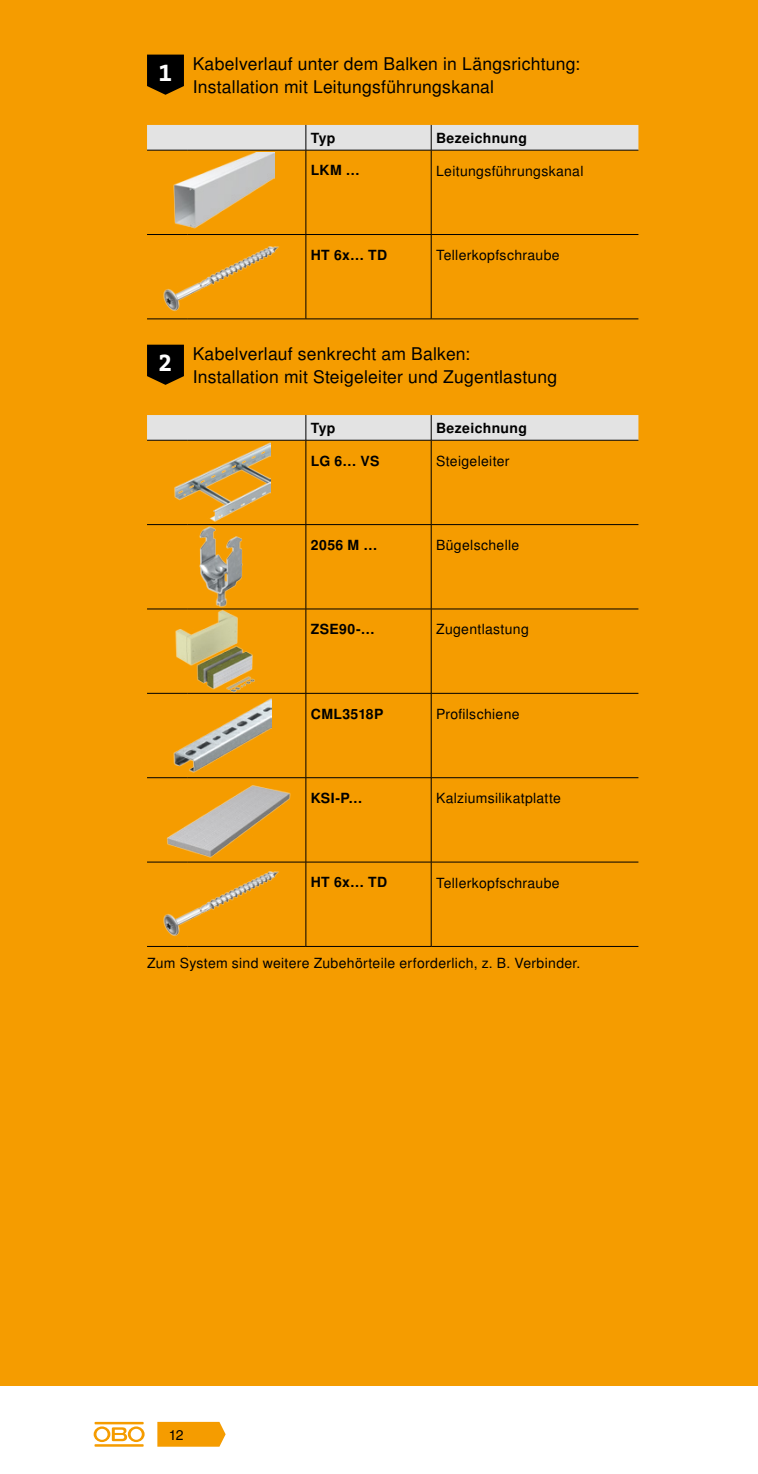
<style>
.page{position:relative;width:758px;height:1474px;background:#fff}
.page>*{position:absolute;margin:0;border:0;box-sizing:border-box;transform-origin:0 0}
.t1{font:17.5px/22.8px "Nimbus San LOT";letter-spacing:.015em;color:#000}
.t2{font:14px "Nimbus San LOT";letter-spacing:.025em;color:#000}
.t3{font:700 14px "Nimbus San LOT";letter-spacing:.025em;color:#000}
.s1{font-family:"The Serif B W7";font-weight:700;font-size:25.03px;color:#fff}
</style>
<div class="page">
<div style="left:0;top:0;width:758px;height:1385px;background:#f59c00"></div>
<div style="left:147px;top:125px;width:491px;height:25px;background:#e3e3e3"></div>
<hr style="left:147px;top:150px;width:41px;height:1px;background:#000">
<hr style="left:188px;top:150px;width:118px;height:1px;background:#000">
<hr style="left:306px;top:150px;width:125px;height:1px;background:#000">
<hr style="left:305px;top:150px;width:1px;height:84px;background:#000">
<hr style="left:431px;top:150px;width:207px;height:1px;background:#000">
<hr style="left:431px;top:150px;width:1px;height:84px;background:#000">
<hr style="left:147px;top:234px;width:41px;height:1px;background:#000">
<hr style="left:188px;top:234px;width:118px;height:1px;background:#000">
<hr style="left:306px;top:234px;width:125px;height:1px;background:#000">
<hr style="left:305px;top:235px;width:1px;height:84px;background:#000">
<hr style="left:431px;top:234px;width:207px;height:1px;background:#000">
<hr style="left:431px;top:235px;width:1px;height:84px;background:#000">
<hr style="left:147px;top:318px;width:41px;height:1px;background:#000">
<hr style="left:188px;top:318px;width:118px;height:1px;background:#000">
<hr style="left:306px;top:318px;width:125px;height:1px;background:#000">
<hr style="left:431px;top:318px;width:207px;height:1px;background:#000">
<svg style="left:147px;top:55px;width:37px;height:40px"></svg>
<div style="left:147px;top:415px;width:491px;height:25px;background:#e3e3e3"></div>
<hr style="left:147px;top:440px;width:41px;height:1px;background:#000">
<hr style="left:188px;top:440px;width:118px;height:1px;background:#000">
<hr style="left:306px;top:440px;width:125px;height:1px;background:#000">
<hr style="left:305px;top:440px;width:1px;height:84px;background:#000">
<hr style="left:431px;top:440px;width:207px;height:1px;background:#000">
<hr style="left:431px;top:440px;width:1px;height:84px;background:#000">
<hr style="left:147px;top:524px;width:41px;height:1px;background:#000">
<hr style="left:188px;top:524px;width:118px;height:1px;background:#000">
<hr style="left:306px;top:524px;width:125px;height:1px;background:#000">
<hr style="left:305px;top:525px;width:1px;height:83px;background:#000">
<hr style="left:431px;top:524px;width:207px;height:1px;background:#000">
<hr style="left:431px;top:525px;width:1px;height:83px;background:#000">
<hr style="left:147px;top:608px;width:41px;height:1px;background:#000">
<hr style="left:188px;top:608px;width:118px;height:1px;background:#000">
<hr style="left:306px;top:608px;width:125px;height:1px;background:#000">
<hr style="left:305px;top:609px;width:1px;height:84px;background:#000">
<hr style="left:431px;top:608px;width:207px;height:1px;background:#000">
<hr style="left:431px;top:609px;width:1px;height:84px;background:#000">
<hr style="left:147px;top:693px;width:41px;height:1px;background:#000">
<hr style="left:188px;top:693px;width:118px;height:1px;background:#000">
<hr style="left:306px;top:693px;width:125px;height:1px;background:#000">
<hr style="left:305px;top:693px;width:1px;height:84px;background:#000">
<hr style="left:431px;top:693px;width:207px;height:1px;background:#000">
<hr style="left:431px;top:693px;width:1px;height:84px;background:#000">
<hr style="left:147px;top:777px;width:41px;height:1px;background:#000">
<hr style="left:188px;top:777px;width:118px;height:1px;background:#000">
<hr style="left:306px;top:777px;width:125px;height:1px;background:#000">
<hr style="left:305px;top:778px;width:1px;height:83px;background:#000">
<hr style="left:431px;top:777px;width:207px;height:1px;background:#000">
<hr style="left:431px;top:778px;width:1px;height:83px;background:#000">
<hr style="left:147px;top:861px;width:41px;height:1px;background:#000">
<hr style="left:188px;top:861px;width:118px;height:1px;background:#000">
<hr style="left:306px;top:861px;width:125px;height:1px;background:#000">
<hr style="left:305px;top:862px;width:1px;height:84px;background:#000">
<hr style="left:431px;top:861px;width:207px;height:1px;background:#000">
<hr style="left:431px;top:862px;width:1px;height:84px;background:#000">
<hr style="left:147px;top:946px;width:41px;height:1px;background:#000">
<hr style="left:188px;top:946px;width:118px;height:1px;background:#000">
<hr style="left:306px;top:946px;width:125px;height:1px;background:#000">
<hr style="left:431px;top:946px;width:207px;height:1px;background:#000">
<svg style="left:147px;top:345px;width:37px;height:40px"></svg>
<img style="left:163px;top:246px;width:116px;height:65px">
<img style="left:163px;top:871px;width:116px;height:65px">
<img style="left:194px;top:524px;width:54px;height:83px">
<img style="left:171px;top:692px;width:100px;height:81px">
<img style="left:174px;top:442px;width:96px;height:80px">
<img style="left:173px;top:152px;width:101px;height:77px">
<img style="left:163px;top:785px;width:131px;height:77px">
<img style="left:172px;top:608px;width:86px;height:89px">
<svg style="left:157px;top:1421px;width:68px;height:25px;background:#f5a313"></svg>
<hr style="left:94px;top:1444px;width:50px;height:2px;background:#f59c00">
<svg style="left:94px;top:1426px;width:51px;height:15px"></svg>
<hr style="left:95px;top:1421px;width:49px;height:3px;background:#f59c00">
<p class="t1" style="left:193px;top:53px;width:389px;text-indent:-34px"><span class="s1">1</span> Kabelverlauf unter dem Balken in Längsrichtung:<br>Installation mit Leitungsführungskanal</p>
<p class="t3" style="left:311px;top:129px;width:26px">Typ</p>
<p class="t3" style="left:436px;top:129px;width:92px">Bezeichnung</p>
<p class="t3" style="left:311px;top:162px;width:51px">LKM …</p>
<p class="t2" style="left:436px;top:162px;width:149px">Leitungsführungskanal</p>
<p class="t3" style="left:311px;top:246px;width:78px">HT 6x… TD</p>
<p class="t2" style="left:436px;top:247px;width:125px">Tellerkopfschraube</p>
<p class="t1" style="left:193px;top:343px;width:366px;text-indent:-34px"><span class="s1">2</span> Kabelverlauf senkrecht am Balken:<br>Installation mit Steigeleiter und Zugentlastung</p>
<p class="t3" style="left:311px;top:419px;width:26px">Typ</p>
<p class="t3" style="left:436px;top:419px;width:92px">Bezeichnung</p>
<p class="t3" style="left:311px;top:452px;width:70px">LG 6… VS</p>
<p class="t2" style="left:436px;top:452px;width:75px">Steigeleiter</p>
<p class="t3" style="left:311px;top:536px;width:68px">2056 M …</p>
<p class="t2" style="left:436px;top:537px;width:85px">Bügelschelle</p>
<p class="t3" style="left:311px;top:621px;width:65px">ZSE90-…</p>
<p class="t2" style="left:436px;top:621px;width:94px">Zugentlastung</p>
<p class="t3" style="left:311px;top:705px;width:74px">CML3518P</p>
<p class="t2" style="left:436px;top:705px;width:85px">Profilschiene</p>
<p class="t3" style="left:311px;top:789px;width:53px">KSI-P…</p>
<p class="t2" style="left:436px;top:789px;width:126px">Kalziumsilikatplatte</p>
<p class="t3" style="left:311px;top:874px;width:78px">HT 6x… TD</p>
<p class="t2" style="left:436px;top:874px;width:125px">Tellerkopfschraube</p>
<p class="t2" style="left:147px;top:954px;width:435px">Zum System sind weitere Zubehörteile erforderlich, z. B. Verbinder.</p>
<p class="t2" style="left:169px;top:1426px;width:16px">12</p>
</div>
